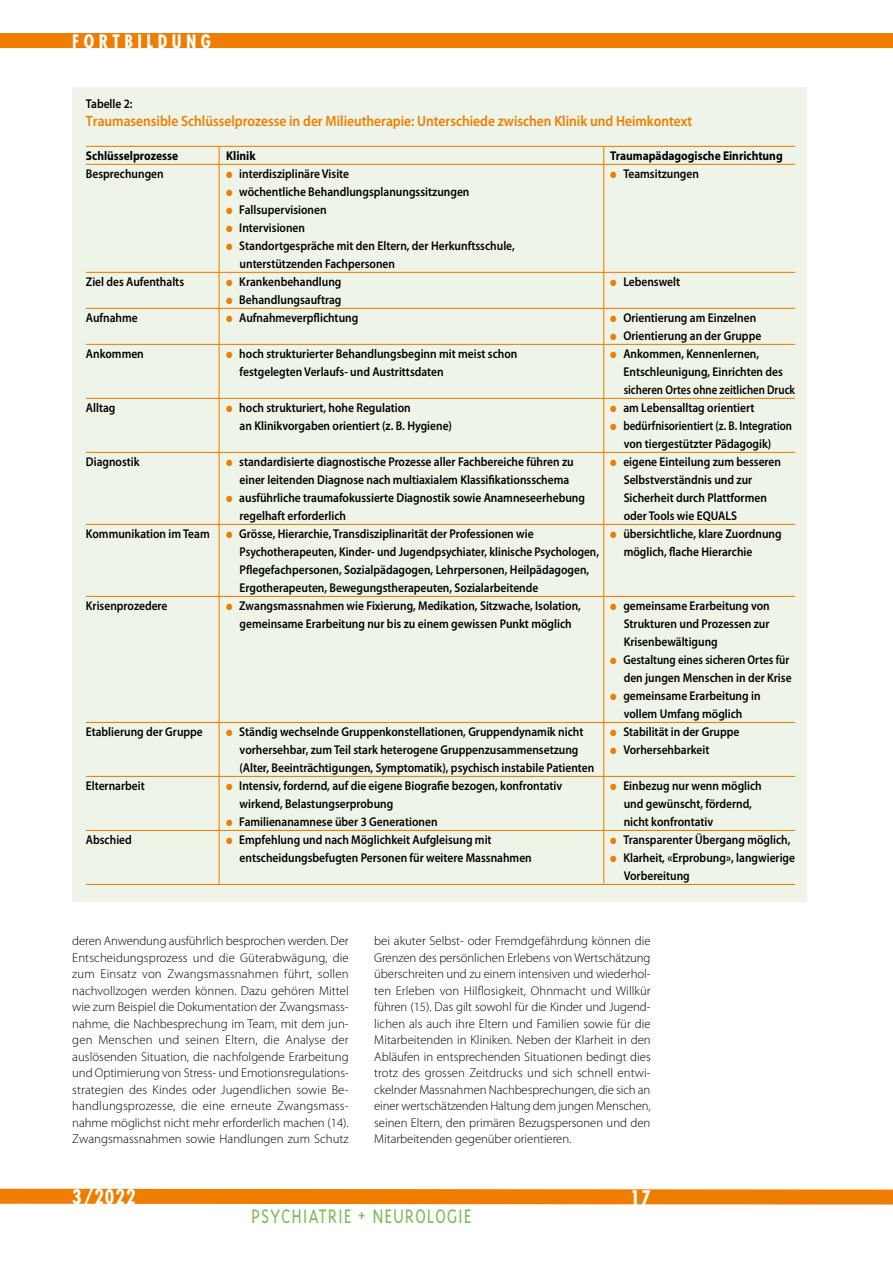
<style>
.page{position:relative;width:893px;height:1263px;background:#fff}
.page>*{position:absolute;margin:0;border:0;box-sizing:border-box;transform-origin:0 0}
.t1{font:300 22.5px "Triplex";letter-spacing:.04em;color:#7ebc56;scale:.88 1}
.t2{font:700 condensed 19.5px "Futura";letter-spacing:.05em;color:#fff}
.t3{font:700 condensed 18px "Futura";letter-spacing:.25em;color:#fff}
.t4{font:600 15px "Myriad Pro";color:#ef7d00;scale:.9 1}
.t5{font:600 12.75px/18px "Myriad Pro";color:#000;scale:.9 1}
.t6{font:300 12.75px/16.5px "Myriad Pro";color:#000;text-align:justify}
.t7{font:600 12.75px "Myriad Pro";color:#000;scale:.88 1}
.t8{font:600 12.75px/18px "Myriad Pro";color:#000;text-align:center;scale:.85 1}
.t9{font:600 12.75px/18px "Myriad Pro";color:#000;text-align:right;scale:.86 1}
.t10{font:700 12.75px "Myriad Pro";color:#000;scale:.9 1}
.s1{color:#ef7d00}
</style>
<div class="page">
<div style="left:0;top:33px;width:893px;height:15px;background:#ef7d00"></div>
<svg style="left:0;top:1188px;width:893px;height:17px;background:#f08c1d"></svg>
<div style="left:72px;top:87px;width:735px;height:814px;background:#eef5e8"></div>
<hr style="left:86px;top:146px;width:709px;height:1px;background:#ef7d00">
<hr style="left:86px;top:164px;width:709px;height:1px;background:#ef7d00">
<hr style="left:86px;top:272px;width:709px;height:1px;background:#ef7d00">
<hr style="left:86px;top:308px;width:709px;height:1px;background:#ef7d00">
<hr style="left:86px;top:344px;width:709px;height:1px;background:#ef7d00">
<hr style="left:86px;top:398px;width:709px;height:1px;background:#ef7d00">
<hr style="left:86px;top:452px;width:709px;height:1px;background:#ef7d00">
<hr style="left:86px;top:524px;width:709px;height:1px;background:#ef7d00">
<hr style="left:86px;top:596px;width:709px;height:1px;background:#ef7d00">
<hr style="left:86px;top:722px;width:709px;height:1px;background:#ef7d00">
<hr style="left:86px;top:776px;width:709px;height:1px;background:#ef7d00">
<hr style="left:86px;top:830px;width:709px;height:1px;background:#ef7d00">
<hr style="left:86px;top:884px;width:709px;height:1px;background:#ef7d00">
<hr style="left:219px;top:146px;width:1px;height:738px;background:#ef7d00">
<hr style="left:603px;top:146px;width:1px;height:738px;background:#ef7d00">
<h3 class="t3" style="left:72px;top:30px;width:140px">FORTBILDUNG</h3>
<p class="t5" style="left:86px;top:95px;width:53px">Tabelle 2:</p>
<p class="t4" style="left:86px;top:112px;width:675px">Traumasensible Schlüsselprozesse in der Milieutherapie: Unterschiede zwischen Klinik und Heimkontext</p>
<p class="t10" style="left:86px;top:148px;width:104px">Schlüsselprozesse</p>
<p class="t10" style="left:226px;top:148px;width:34px">Klinik</p>
<p class="t10" style="left:610px;top:148px;width:193px">Traumapädagogische Einrichtung</p>
<p class="t5" style="left:86px;top:164px;width:88px">Besprechungen</p>
<p class="t5" style="left:226px;top:164px;width:138px"><span class="s1">●</span> interdisziplinäre Visite</p>
<p class="t5" style="left:610px;top:164px;width:100px"><span class="s1">●</span> Teamsitzungen</p>
<p class="t5" style="left:226px;top:182px;width:272px"><span class="s1">●</span> wöchentliche Behandlungsplanungssitzungen</p>
<p class="t5" style="left:226px;top:200px;width:113px"><span class="s1">●</span> Fallsupervisionen</p>
<p class="t5" style="left:226px;top:218px;width:89px"><span class="s1">●</span> Intervisionen</p>
<p class="t5" style="left:240px;top:236px;width:307px;text-indent:-14px"><span class="s1">●</span> Standortgespräche mit den Eltern, der Herkunftsschule, unterstützenden Fachpersonen</p>
<p class="t5" style="left:86px;top:272px;width:111px">Ziel des Aufenthalts</p>
<p class="t5" style="left:226px;top:272px;width:130px"><span class="s1">●</span> Krankenbehandlung</p>
<p class="t5" style="left:610px;top:272px;width:79px"><span class="s1">●</span> Lebenswelt</p>
<p class="t5" style="left:226px;top:290px;width:130px"><span class="s1">●</span> Behandlungsauftrag</p>
<p class="t5" style="left:86px;top:308px;width:59px">Aufnahme</p>
<p class="t5" style="left:226px;top:308px;width:148px"><span class="s1">●</span> Aufnahmeverpflichtung</p>
<p class="t5" style="left:610px;top:308px;width:164px"><span class="s1">●</span> Orientierung am Einzelnen</p>
<p class="t5" style="left:610px;top:326px;width:169px"><span class="s1">●</span> Orientierung an der Gruppe</p>
<p class="t5" style="left:86px;top:344px;width:66px">Ankommen</p>
<p class="t5" style="left:226px;top:344px;width:325px"><span class="s1">●</span> hoch strukturierter Behandlungsbeginn mit meist schon</p>
<p class="t5" style="left:610px;top:344px;width:167px"><span class="s1">●</span> Ankommen, Kennenlernen,</p>
<p class="t5" style="left:240px;top:362px;width:228px">festgelegten Verlaufs- und Austrittsdaten</p>
<p class="t5" style="left:624px;top:362px;width:192px">Entschleunigung, Einrichten des sicheren Ortes ohne zeitlichen Druck</p>
<p class="t5" style="left:86px;top:398px;width:34px">Alltag</p>
<p class="t5" style="left:226px;top:398px;width:207px"><span class="s1">●</span> hoch strukturiert, hohe Regulation</p>
<p class="t5" style="left:610px;top:398px;width:162px"><span class="s1">●</span> am Lebensalltag orientiert</p>
<p class="t5" style="left:240px;top:416px;width:238px">an Klinikvorgaben orientiert (z. B. Hygiene)</p>
<p class="t8" style="left:610px;top:416px;width:216px"><span class="s1">●</span> bedürfnisorientiert (z. B. Integration von tiergestützter Pädagogik)</p>
<p class="t5" style="left:86px;top:452px;width:61px">Diagnostik</p>
<p class="t5" style="left:226px;top:452px;width:388px"><span class="s1">●</span> standardisierte diagnostische Prozesse aller Fachbereiche führen zu</p>
<p class="t5" style="left:610px;top:452px;width:191px"><span class="s1">●</span> eigene Einteilung zum besseren</p>
<p class="t5" style="left:240px;top:470px;width:368px">einer leitenden Diagnose nach multiaxialem Klassifikationsschema</p>
<p class="t5" style="left:624px;top:470px;width:144px">Selbstverständnis und zur</p>
<p class="t5" style="left:226px;top:488px;width:400px"><span class="s1">●</span> ausführliche traumafokussierte Diagnostik sowie Anamneseerhebung</p>
<p class="t5" style="left:624px;top:488px;width:161px">Sicherheit durch Plattformen</p>
<p class="t5" style="left:240px;top:506px;width:120px">regelhaft erforderlich</p>
<p class="t5" style="left:624px;top:506px;width:127px">oder Tools wie EQUALS</p>
<p class="t5" style="left:86px;top:524px;width:139px">Kommunikation im Team</p>
<p class="t5" style="left:226px;top:524px;width:343px"><span class="s1">●</span> Grösse, Hierarchie, Transdisziplinarität der Professionen wie</p>
<p class="t5" style="left:610px;top:524px;width:192px"><span class="s1">●</span> übersichtliche, klare Zuordnung</p>
<p class="t7" style="left:240px;top:544px;width:410px">Psychotherapeuten, Kinder- und Jugendpsychiater, klinische Psychologen,</p>
<p class="t5" style="left:624px;top:542px;width:145px">möglich, flache Hierarchie</p>
<p class="t5" style="left:240px;top:560px;width:390px">Pflegefachpersonen, Sozialpädagogen, Lehrpersonen, Heilpädagogen,<br>Ergotherapeuten, Bewegungstherapeuten, Sozialarbeitende</p>
<p class="t5" style="left:86px;top:596px;width:92px">Krisenprozedere</p>
<p class="t5" style="left:226px;top:596px;width:396px"><span class="s1">●</span> Zwangsmassnahmen wie Fixierung, Medikation, Sitzwache, Isolation,</p>
<p class="t5" style="left:610px;top:596px;width:179px"><span class="s1">●</span> gemeinsame Erarbeitung von</p>
<p class="t5" style="left:240px;top:614px;width:370px">gemeinsame Erarbeitung nur bis zu einem gewissen Punkt möglich</p>
<p class="t5" style="left:624px;top:614px;width:163px">Strukturen und Prozessen zur<br>Krisenbewältigung</p>
<p class="t9" style="left:610px;top:650px;width:212px"><span class="s1">●</span> Gestaltung eines sicheren Ortes für den jungen Menschen in der Krise</p>
<p class="t5" style="left:610px;top:686px;width:169px;text-align:center"><span class="s1">●</span> gemeinsame Erarbeitung in vollem Umfang möglich</p>
<p class="t5" style="left:86px;top:722px;width:132px">Etablierung der Gruppe</p>
<p class="t5" style="left:226px;top:722px;width:398px"><span class="s1">●</span> Ständig wechselnde Gruppenkonstellationen, Gruppendynamik nicht</p>
<p class="t5" style="left:610px;top:722px;width:145px"><span class="s1">●</span> Stabilität in der Gruppe</p>
<p class="t5" style="left:240px;top:740px;width:378px">vorhersehbar, zum Teil stark heterogene Gruppenzusammensetzung</p>
<p class="t5" style="left:610px;top:740px;width:112px"><span class="s1">●</span> Vorhersehbarkeit</p>
<p class="t5" style="left:240px;top:758px;width:396px">(Alter, Beeinträchtigungen, Symptomatik), psychisch instabile Patienten</p>
<p class="t5" style="left:86px;top:776px;width:67px">Elternarbeit</p>
<p class="t5" style="left:226px;top:776px;width:375px"><span class="s1">●</span> Intensiv, fordernd, auf die eigene Biografie bezogen, konfrontativ</p>
<p class="t5" style="left:610px;top:776px;width:170px"><span class="s1">●</span> Einbezug nur wenn möglich</p>
<p class="t5" style="left:240px;top:794px;width:172px">wirkend, Belastungserprobung</p>
<p class="t5" style="left:624px;top:794px;width:144px">und gewünscht, fördernd,</p>
<p class="t5" style="left:226px;top:812px;width:236px"><span class="s1">●</span> Familienanamnese über 3 Generationen</p>
<p class="t5" style="left:624px;top:812px;width:101px">nicht konfrontativ</p>
<p class="t5" style="left:86px;top:830px;width:53px">Abschied</p>
<p class="t5" style="left:226px;top:830px;width:296px"><span class="s1">●</span> Empfehlung und nach Möglichkeit Aufgleisung mit</p>
<p class="t5" style="left:610px;top:830px;width:202px"><span class="s1">●</span> Transparenter Übergang möglich,</p>
<p class="t5" style="left:240px;top:848px;width:326px">entscheidungsbefugten Personen für weitere Massnahmen</p>
<p class="t5" style="left:624px;top:848px;width:192px;text-indent:-14px"><span class="s1">●</span> Klarheit, «Erprobung», langwierige<br>Vorbereitung</p>
<p class="t6" style="left:72px;top:933px;width:278px">deren Anwendung ausführlich besprochen werden. Der Entscheidungsprozess und die Güterabwägung, die zum Einsatz von Zwangsmassnahmen führt, sollen nachvollzogen werden können. Dazu gehören Mittel wie zum Beispiel die Dokumentation der Zwangsmass&shy;nahme, die Nachbesprechung im Team, mit dem jun&shy;gen Menschen und seinen Eltern, die Analyse der auslösenden Situation, die nachfolgende Erarbeitung und Optimierung von Stress- und Emotionsregulations&shy;strategien des Kindes oder Jugendlichen sowie Be&shy;handlungsprozesse, die eine erneute Zwangsmass&shy;nahme möglichst nicht mehr erforderlich machen (14).<br>Zwangsmassnahmen sowie Handlungen zum Schutz</p>
<p class="t6" style="left:374px;top:933px;width:278px">bei akuter Selbst- oder Fremdgefährdung können die Grenzen des persönlichen Erlebens von Wertschätzung überschreiten und zu einem intensiven und wiederhol&shy;ten Erleben von Hilflosigkeit, Ohnmacht und Willkür führen (15). Das gilt sowohl für die Kinder und Jugend&shy;lichen als auch ihre Eltern und Familien sowie für die Mitarbeitenden in Kliniken. Neben der Klarheit in den Abläufen in entsprechenden Situationen bedingt dies trotz des grossen Zeitdrucks und sich schnell entwi&shy;ckelnder Massnahmen Nachbesprechungen, die sich an einer wertschätzenden Haltung dem jungen Menschen, seinen Eltern, den primären Bezugspersonen und den Mitarbeitenden gegenüber orientieren.</p>
<h2 class="t2" style="left:72px;top:1184px;width:65px">3/2022</h2>
<h2 class="t2" style="left:630px;top:1185px;width:22px">17</h2>
<h1 class="t1" style="left:251px;top:1203px;width:252px">PSYCHIATRIE + NEUROLOGIE</h1>
</div>
